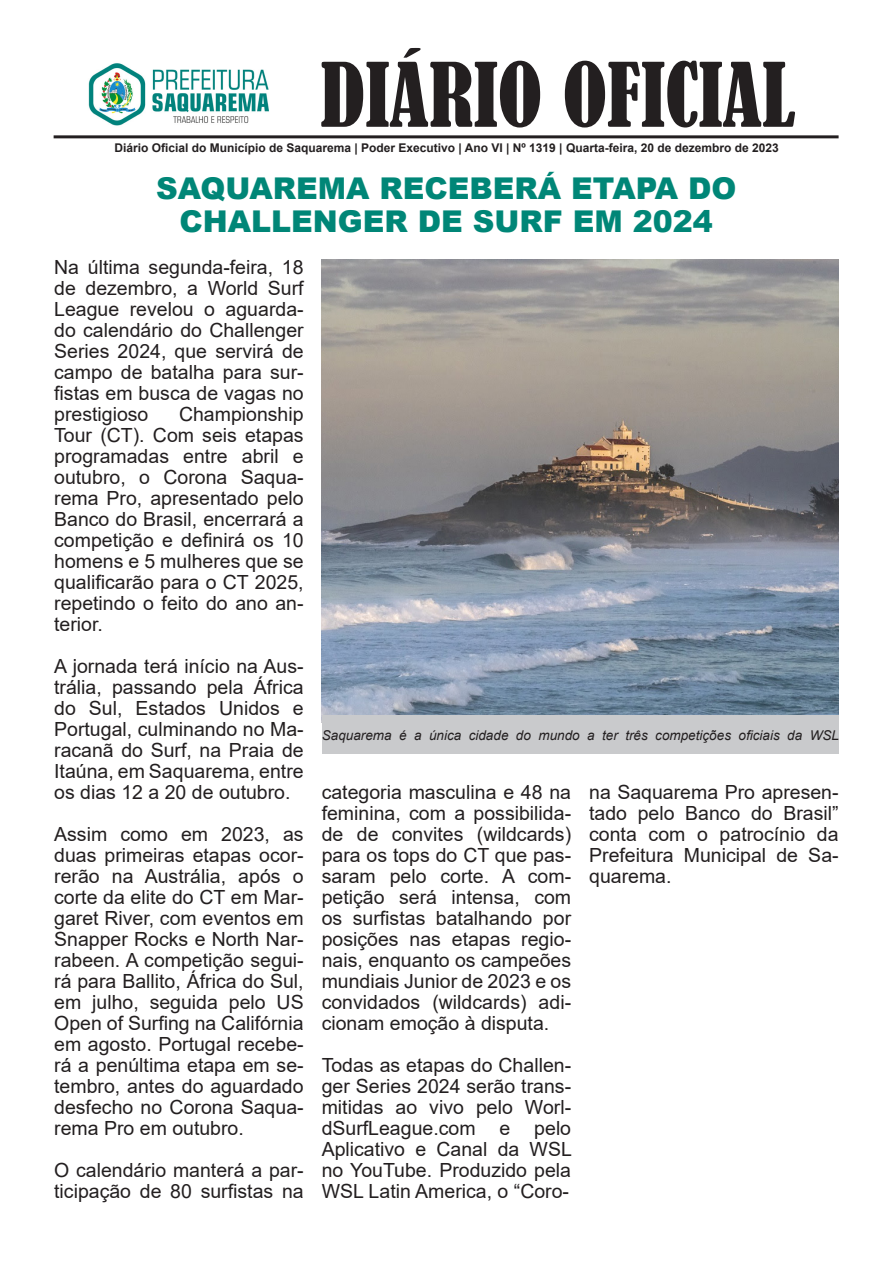
<style>
.page{position:relative;width:893px;height:1263px;background:#fff}
.page>*{position:absolute;margin:0;border:0;box-sizing:border-box;transform-origin:0 0}
.t1{font:condensed 82.5px "Bernard";color:#231f20}
.t2{font:900 30px "Arial";color:#008677}
.t3{font:19.5px/21px "Arial";color:#231f20;text-align:justify}
.t4{font:italic 13.5px "Arial";color:#231f20}
.t5{font:700 12px "Arial";color:#231f20}
</style>
<div class="page">
<hr style="left:54px;top:135px;width:785px;height:3px;background:#231f20">
<img style="left:88px;top:63px;width:181px;height:63px">
<img style="left:322px;top:259px;width:517px;height:456px">
<div style="left:322px;top:715px;width:517px;height:39px;background:#c9cacc"></div>
<p class="t1" style="left:321px;top:47px;width:476px">DIÁRIO OFICIAL</p>
<p class="t5" style="left:114px;top:139px;width:666px">Diário Oficial do Município de Saquarema | Poder Executivo | Ano VI | Nº 1319 | Quarta-feira, 20 de dezembro de 2023</p>
<p class="t2" style="left:156px;top:167px;width:582px">SAQUAREMA RECEBERÁ ETAPA DO</p>
<p class="t2" style="left:180px;top:200px;width:535px">CHALLENGER DE SURF EM 2024</p>
<p class="t3" style="left:54px;top:256px;width:251px">Na última segunda-feira, 18 de dezembro, a World Surf League revelou o aguarda&shy;do calendário do Challenger Series 2024, que servirá de campo de batalha para sur&shy;fistas em busca de vagas no prestigioso</p>
<p class="t3" style="left:54px;top:403px;width:251px;text-indent:125px">Championship Tour (CT). Com seis etapas programadas entre abril e outubro, o Corona Saqua&shy;rema Pro, apresentado pelo Banco do Brasil, encerrará a competição e definirá os 10 homens e 5 mulheres que se qualificarão para o CT 2025, repetindo o feito do ano an&shy;terior.</p>
<p class="t3" style="left:54px;top:655px;width:251px">A jornada terá início na Aus&shy;trália, passando pela África do Sul, Estados Unidos e Portugal, culminando no Ma&shy;racanã do Surf, na Praia de Itaúna, em Saquarema, entre os dias 12 a 20 de outubro.</p>
<p class="t3" style="left:54px;top:823px;width:251px">Assim como em 2023, as duas primeiras etapas ocor&shy;rerão na Austrália, após o corte da elite do CT em Mar&shy;garet River, com eventos em Snapper Rocks e North Nar&shy;rabeen. A competição segui&shy;rá para Ballito, África do Sul, em julho, seguida pelo US Open of Surfing na Califórnia em agosto. Portugal recebe&shy;rá a penúltima etapa em se&shy;tembro, antes do aguardado desfecho no Corona Saqua&shy;rema Pro em outubro.</p>
<p class="t3" style="left:54px;top:1159px;width:251px">O calendário manterá a par&shy;ticipação de 80 surfistas na</p>
<p class="t4" style="left:322px;top:726px;width:519px">Saquarema é a única cidade do mundo a ter três competições oficiais da WSL</p>
<p class="t3" style="left:322px;top:781px;width:251px">categoria masculina e 48 na feminina, com a possibilida&shy;de de convites (wildcards) para os tops do CT que pas&shy;saram pelo corte. A com&shy;petição será intensa, com os surfistas batalhando por posições nas etapas regio&shy;nais, enquanto os campeões mundiais Junior de 2023 e os convidados (wildcards) adi&shy;cionam emoção à disputa.</p>
<p class="t3" style="left:322px;top:1054px;width:252px">Todas as etapas do Challen&shy;ger Series 2024 serão trans&shy;mitidas ao vivo pelo Worl&shy;dSurfLeague.com e pelo Aplicativo e Canal da WSL no YouTube. Produzido pela WSL Latin America, o “Coro-</p>
<p class="t3" style="left:589px;top:781px;width:251px">na Saquarema Pro apresen&shy;tado pelo Banco do Brasil” conta com o patrocínio da Prefeitura Municipal de Sa&shy;quarema.</p>
</div>
